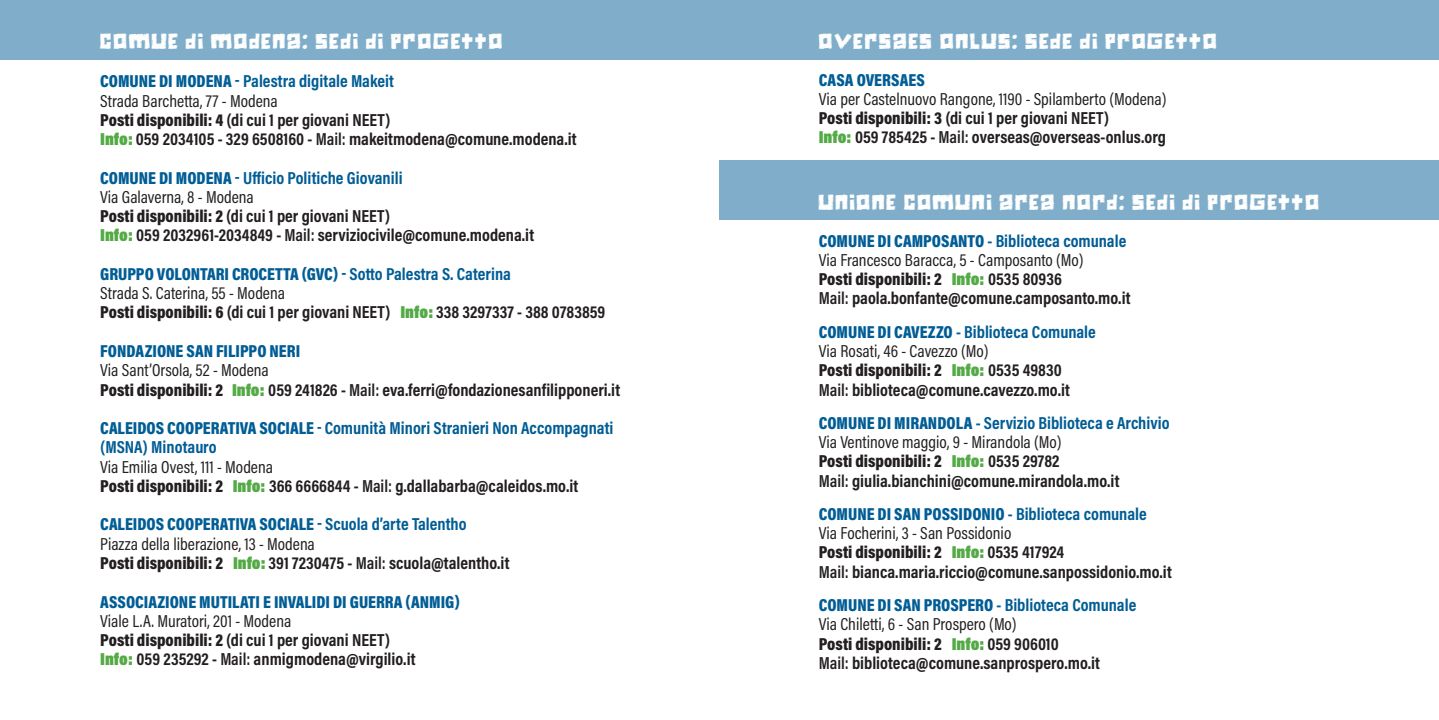
<style>
.page{position:relative;width:1439px;height:720px;background:#fff}
.page>*{position:absolute;margin:0;border:0;box-sizing:border-box;transform-origin:0 0}
.t1{font:22.75px "Jiczyn";color:#fff}
.t2{font:700 17.5px/19.2px "Acumin Pro Cond";color:#231f20}
.t3{font:17.5px/19.2px "Acumin Pro Cond";color:#231f20}
.t4{font:900 17.5px "Acumin Pro Cond";color:#005d95}
.t5{font:700 17.5px/19.2px "Acumin Pro Cond";color:#005d95;scale:.93 1}
.s1{font-weight:900;color:#005d95}
.s2{color:#005d95}
.s3{font-weight:400}
.s4{font-weight:900}
.s5{font-weight:900;color:#54aa46}
.s6{font-weight:600}
.s7{font-weight:700;color:#005d95}
.s8{font-weight:700}
</style>
<div class="page">
<div style="left:0;top:0;width:1439px;height:59px;background:#80aeca"></div>
<div style="left:719px;top:160px;width:720px;height:60px;background:#80aeca"></div>
<h1 class="t1" style="left:100px;top:28px;width:406px">COMUE DI MODENA: SEDI DI PROGETTO</h1>
<p class="t2" style="left:100px;top:71px;width:478px"><span class="s1">COMUNE DI MODENA</span> <span class="s2">- Palestra digitale Makeit<br></span><span class="s3">Strada Barchetta, 77 - Modena<br></span><span class="s4">Posti disponibili: 4</span> (di cui 1 per giovani NEET)<br><span class="s5">Info:</span> 059 2034105 - 329 6508160 - <span class="s6">Mail:</span> makeitmodena@comune.modena.it</p>
<p class="t2" style="left:100px;top:167px;width:435px"><span class="s1">COMUNE DI MODENA</span> <span class="s2">- Ufficio Politiche Giovanili<br></span><span class="s3">Via Galaverna, 8 - Modena<br></span><span class="s4">Posti disponibili: 2</span> (di cui 1 per giovani NEET)<br><span class="s5">Info:</span> 059 2032961-2034849 - <span class="s6">Mail:</span> serviziocivile@comune.modena.it</p>
<p class="t2" style="left:100px;top:264px;width:507px"><span class="s1">GRUPPO VOLONTARI CROCETTA (GVC)</span> <span class="s2">- Sotto Palestra S. Caterina<br></span><span class="s3">Strada S. Caterina, 55 - Modena<br></span><span class="s4">Posti disponibili: 6</span> (di cui 1 per giovani NEET) <span class="s5">Info:</span> 338 3297337 - 388 0783859</p>
<p class="t4" style="left:100px;top:339px;width:201px">FONDAZIONE SAN FILIPPO NERI</p>
<p class="t2" style="left:100px;top:360px;width:521px"><span class="s3">Via Sant’Orsola, 52 - Modena<br></span><span class="s4">Posti disponibili: 2</span> <span class="s5">Info:</span> 059 241826 - <span class="s6">Mail:</span> eva.ferri@fondazionesanfilipponeri.it</p>
<p class="t5" style="left:100px;top:418px;width:553px"><span class="s4">CALEIDOS COOPERATIVA SOCIALE</span> - Comunità Minori Stranieri Non Accompagnati (MSNA) Minotauro</p>
<p class="t2" style="left:100px;top:456px;width:480px"><span class="s3">Via Emilia Ovest, 111 - Modena<br></span><span class="s4">Posti disponibili: 2</span> <span class="s5">Info:</span> 366 6666844 - <span class="s6">Mail:</span> g.dallabarba@caleidos.mo.it</p>
<p class="t3" style="left:100px;top:514px;width:411px"><span class="s1">CALEIDOS COOPERATIVA SOCIALE</span> <span class="s7">- Scuola d’arte Talentho<br></span>Piazza della liberazione, 13 - Modena<br><span class="s4">Posti disponibili: 2</span> <span class="s5">Info:</span> <span class="s8">391 7230475 -</span> <span class="s6">Mail:</span> <span class="s8">scuola@talentho.it</span></p>
<p class="t4" style="left:100px;top:589px;width:361px">ASSOCIAZIONE MUTILATI E INVALIDI DI GUERRA (ANMIG)</p>
<p class="t2" style="left:100px;top:610px;width:317px"><span class="s3">Viale L.A. Muratori, 201 - Modena<br></span><span class="s4">Posti disponibili: 2</span> (di cui 1 per giovani NEET)<br><span class="s5">Info:</span> 059 235292 - <span class="s6">Mail:</span> anmigmodena@virgilio.it</p>
<h1 class="t1" style="left:819px;top:28px;width:401px">OVERSAES ONLUS: SEDE DI PROGETTO</h1>
<p class="t4" style="left:819px;top:68px;width:108px">CASA OVERSAES</p>
<p class="t2" style="left:819px;top:89px;width:349px"><span class="s3">Via per Castelnuovo Rangone, 1190 - Spilamberto (Modena)<br></span><span class="s4">Posti disponibili: 3</span> (di cui 1 per giovani NEET)<br><span class="s5">Info:</span> 059 785425 - <span class="s6">Mail:</span> overseas@overseas-onlus.org</p>
<h1 class="t1" style="left:819px;top:189px;width:504px">UNIONE COMUNI AREA NORD: SEDI DI PROGETTO</h1>
<p class="t2" style="left:819px;top:230px;width:313px"><span class="s1">COMUNE DI CAMPOSANTO</span> <span class="s2">- Biblioteca comunale </span><span class="s3">Via Francesco Baracca, 5 - Camposanto (Mo)<br></span><span class="s4">Posti disponibili: 2</span> <span class="s5">Info:</span> 0535 80936<br><span class="s6">Mail:</span> paola.bonfante@comune.camposanto.mo.it</p>
<p class="t2" style="left:819px;top:321px;width:279px"><span class="s1">COMUNE DI CAVEZZO</span> <span class="s2">- Biblioteca Comunale </span><span class="s3">Via Rosati, 46 - Cavezzo (Mo)<br></span><span class="s4">Posti disponibili: 2</span> <span class="s5">Info:</span> 0535 49830<br><span class="s6">Mail:</span> biblioteca@comune.cavezzo.mo.it</p>
<p class="t2" style="left:819px;top:412px;width:352px"><span class="s1">COMUNE DI MIRANDOLA</span> <span class="s2">- Servizio Biblioteca e Archivio </span><span class="s3">Via Ventinove maggio, 9 - Mirandola (Mo)<br></span><span class="s4">Posti disponibili: 2</span> <span class="s5">Info:</span> 0535 29782<br><span class="s6">Mail:</span> giulia.bianchini@comune.mirandola.mo.it</p>
<p class="t2" style="left:819px;top:503px;width:355px"><span class="s1">COMUNE DI SAN POSSIDONIO</span> <span class="s2">- Biblioteca comunale<br></span><span class="s3">Via Focherini, 3 - San Possidonio<br></span><span class="s4">Posti disponibili: 2</span> <span class="s5">Info:</span> 0535 417924<br><span class="s6">Mail:</span> bianca.maria.riccio@comune.sanpossidonio.mo.it</p>
<p class="t2" style="left:819px;top:594px;width:319px"><span class="s1">COMUNE DI SAN PROSPERO</span> <span class="s2">- Biblioteca Comunale </span><span class="s3">Via Chiletti, 6 - San Prospero (Mo)<br></span><span class="s4">Posti disponibili: 2</span> <span class="s5">Info:</span> 059 906010<br><span class="s6">Mail:</span> biblioteca@comune.sanprospero.mo.it</p>
</div>
